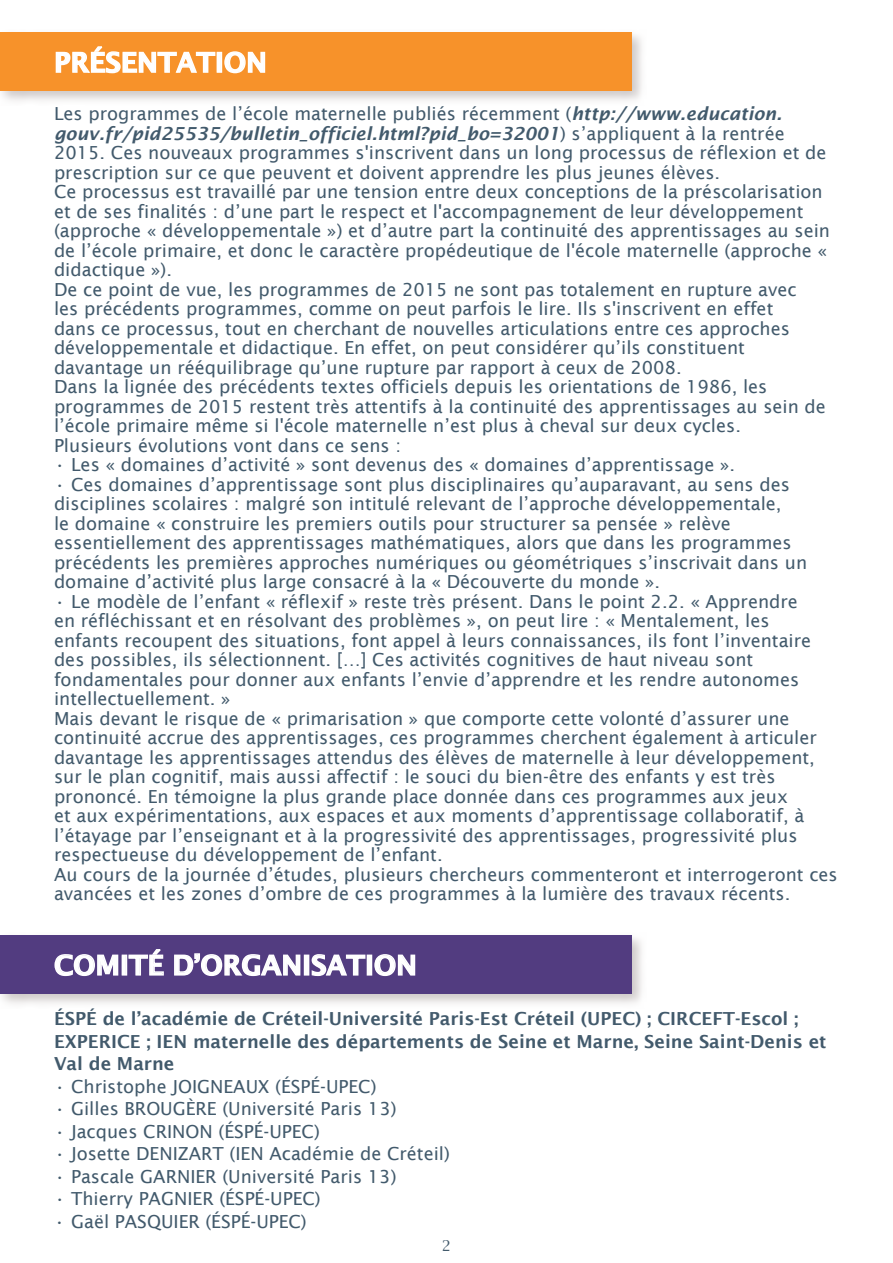
<style>
.page{position:relative;width:893px;height:1263px;background:#fff}
.page>*{position:absolute;margin:0;border:0;box-sizing:border-box;transform-origin:0 0}
.t1{font:600 27px "Lucida Sans";color:#fff}
.t2{font:18px/19.5px "Lucida Sans";color:#425a6c}
.t3{font:600 18px "Lucida Sans";color:#425a6c}
.t4{font:15px "Lucida Bright";color:#425a6c}
.s1{font-weight:600;font-style:italic}
</style>
<div class="page">
<svg style="left:1px;top:35px;width:641px;height:66px"></svg>
<div style="left:0;top:32px;width:632px;height:59px;background:#f7922a"></div>
<svg style="left:55px;top:46px;width:161px;height:28px"></svg>
<div style="left:217px;top:52px;width:5px;height:21px;border:2px solid #fff"></div>
<svg style="left:224px;top:51px;width:42px;height:23px"></svg>
<svg style="left:1px;top:938px;width:641px;height:66px"></svg>
<div style="left:0;top:935px;width:632px;height:59px;background:#523c80"></div>
<svg style="left:54px;top:954px;width:65px;height:23px"></svg>
<div style="left:122px;top:954px;width:5px;height:21px;border:2px solid #fff"></div>
<svg style="left:128px;top:949px;width:36px;height:27px"></svg>
<svg style="left:174px;top:953px;width:127px;height:24px"></svg>
<div style="left:304px;top:954px;width:5px;height:21px;border:2px solid #fff"></div>
<svg style="left:311px;top:954px;width:55px;height:23px"></svg>
<div style="left:367px;top:954px;width:5px;height:21px;border:2px solid #fff"></div>
<svg style="left:374px;top:954px;width:42px;height:23px"></svg>
<h1 class="t1" style="left:54px;top:47px;width:214px">présentation</h1>
<p class="t2" style="left:54px;top:104px;width:777px">Les programmes de l’école maternelle publiés récemment (<span class="s1">http://www.education. gouv.fr/pid25535/bulletin_officiel.html?pid_bo=32001</span>) s’appliquent à la rentrée 2015. Ces nouveaux programmes s'inscrivent dans un long processus de réflexion et de prescription sur ce que peuvent et doivent apprendre les plus jeunes élèves.<br>Ce processus est travaillé par une tension entre deux conceptions de la préscolarisation et de ses finalités : d’une part le respect et l'accompagnement de leur développement (approche « développementale ») et d’autre part la continuité des apprentissages au sein de l’école primaire, et donc le caractère propédeutique de l'école maternelle (approche « didactique »).<br>De ce point de vue, les programmes de 2015 ne sont pas totalement en rupture avec<br>les précédents programmes, comme on peut parfois le lire. Ils s'inscrivent en effet<br>dans ce processus, tout en cherchant de nouvelles articulations entre ces approches développementale et didactique. En effet, on peut considérer qu’ils constituent davantage un rééquilibrage qu’une rupture par rapport à ceux de 2008.<br>Dans la lignée des précédents textes officiels depuis les orientations de 1986, les programmes de 2015 restent très attentifs à la continuité des apprentissages au sein de l’école primaire même si l'école maternelle n’est plus à cheval sur deux cycles.<br>Plusieurs évolutions vont dans ce sens :</p>
<p class="t2" style="left:54px;top:455px;width:683px">• Les « domaines d’activité » sont devenus des « domaines d’apprentissage ».</p>
<p class="t2" style="left:54px;top:474px;width:755px">• Ces domaines d’apprentissage sont plus disciplinaires qu’auparavant, au sens des disciplines scolaires : malgré son intitulé relevant de l’approche développementale,<br>le domaine « construire les premiers outils pour structurer sa pensée » relève essentiellement des apprentissages mathématiques, alors que dans les programmes précédents les premières approches numériques ou géométriques s’inscrivait dans un domaine d’activité plus large consacré à la « Découverte du monde ».</p>
<p class="t2" style="left:54px;top:591px;width:785px">• Le modèle de l’enfant « réflexif » reste très présent. Dans le point 2.2. « Apprendre<br>en réfléchissant et en résolvant des problèmes », on peut lire : « Mentalement, les enfants recoupent des situations, font appel à leurs connaissances, ils font l’inventaire des possibles, ils sélectionnent. […] Ces activités cognitives de haut niveau sont fondamentales pour donner aux enfants l’envie d’apprendre et les rendre autonomes intellectuellement. »<br>Mais devant le risque de « primarisation » que comporte cette volonté d’assurer une continuité accrue des apprentissages, ces programmes cherchent également à articuler davantage les apprentissages attendus des élèves de maternelle à leur développement, sur le plan cognitif, mais aussi affectif : le souci du bien-être des enfants y est très prononcé. En témoigne la plus grande place donnée dans ces programmes aux jeux<br>et aux expérimentations, aux espaces et aux moments d’apprentissage collaboratif, à l’étayage par l’enseignant et à la progressivité des apprentissages, progressivité plus respectueuse du développement de l’enfant.<br>Au cours de la journée d’études, plusieurs chercheurs commenteront et interrogeront ces avancées et les zones d’ombre de ces programmes à la lumière des travaux récents.</p>
<h1 class="t1" style="left:54px;top:950px;width:364px">comité d’organisation</h1>
<p class="t3" style="left:54px;top:1008px;width:546px">ÉSPÉ de l’académie de Créteil-U niversité Paris-Est Créteil (UPEC</p>
<p class="t3" style="left:635px;top:1008px;width:34px">) ; CIRCE</p>
<p class="t3" style="left:712px;top:1008px;width:88px">FT-Escol ;</p>
<p class="t3" style="left:54px;top:1031px;width:35px">EXPERICE</p>
<p class="t3" style="left:146px;top:1031px;width:21px">; IEN</p>
<p class="t3" style="left:193px;top:1031px;width:635px">maternelle des départements de Seine et Marne, Seine Saint-Denis et</p>
<p class="t3" style="left:54px;top:1053px;width:122px">Val de Marne</p>
<p class="t2" style="left:54px;top:1076px;width:324px">• Christophe Joigneaux (ÉSPÉ-U PEC)</p>
<p class="t2" style="left:54px;top:1099px;width:344px">• Gilles Brougère (U niversité Paris 13)</p>
<p class="t2" style="left:54px;top:1121px;width:267px">• Jacques Cri non (ÉSPÉ-U PEC)</p>
<p class="t2" style="left:54px;top:1144px;width:191px">• Josette Denizart (IEN</p>
<p class="t2" style="left:269px;top:1144px;width:182px">Académie de Créteil)</p>
<p class="t2" style="left:54px;top:1166px;width:344px">• Pascale Garnier (U niversité Paris 13)</p>
<p class="t2" style="left:54px;top:1189px;width:268px">• Thierry Pagnier (ÉSPÉ-U PEC)</p>
<p class="t2" style="left:54px;top:1211px;width:254px">• Gaël Pasquier (ÉSPÉ-U PEC)</p>
<p class="t4" style="left:442px;top:1237px;width:11px">2</p>
</div>
